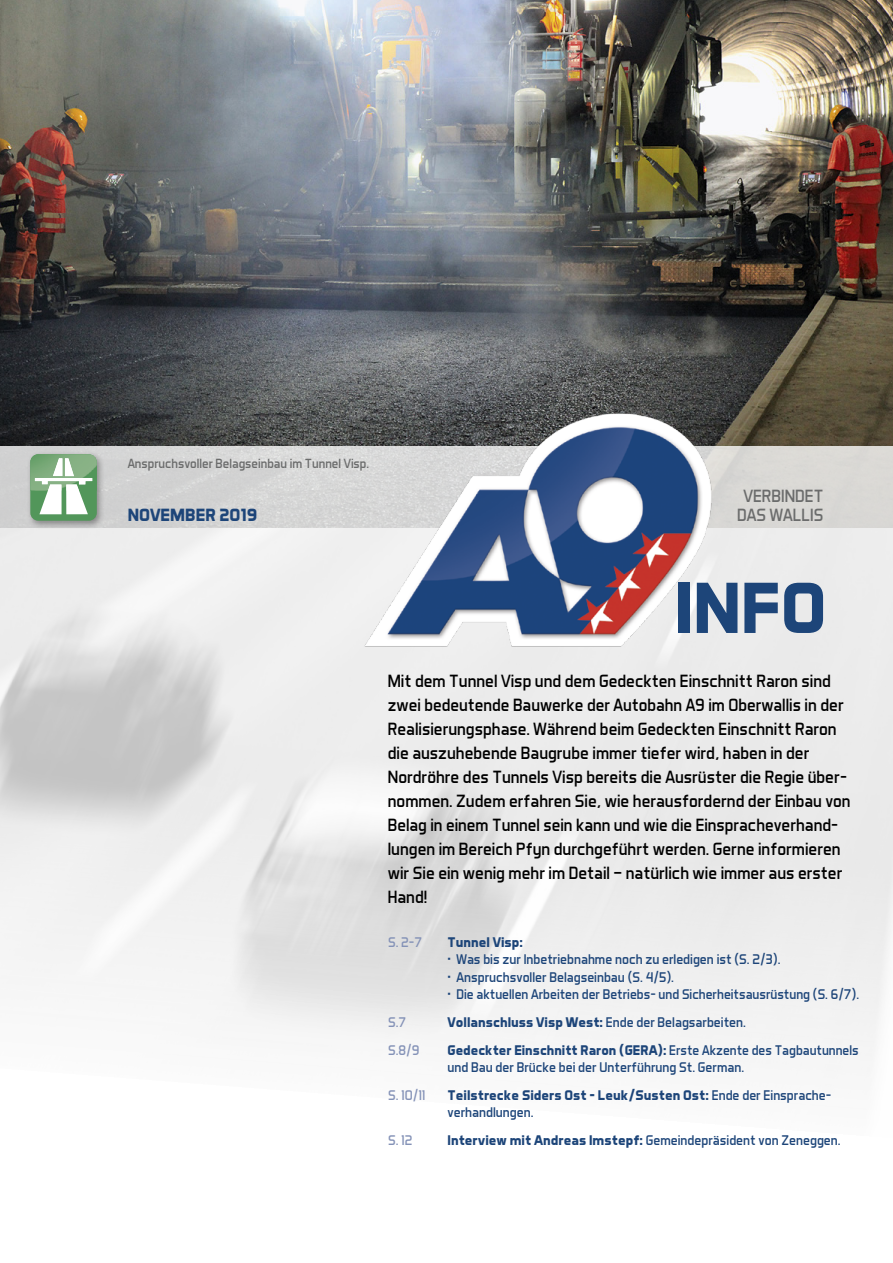
<style>
.page{position:relative;width:893px;height:1263px;background:#fff}
.page>*{position:absolute;margin:0;border:0;box-sizing:border-box;transform-origin:0 0}
.t1{font:700 73.5px "Aero Matics";color:#1d4579}
.t2{font:18px/24px "Aero Matics";color:#000}
.t3{font:18px/19.5px "Aero Matics";color:#6b6c6c;text-align:center}
.t4{font:700 18px "Aero Matics";color:#1d4579}
.t5{font:14.25px/17.2px "Aero Matics";color:#1d4579}
.t6{font:700 14.25px/17.2px "Aero Matics";color:#1d4579}
.t7{font:14.25px "Aero Matics";color:#8492b7}
.t8{font:13.5px "Aero Matics";color:#6b6c6c}
.s1{font-weight:400}
.s2{font-weight:700}
</style>
<div class="page">
<svg style="left:0;top:723px;width:893px;height:413px"></svg>
<img style="left:0;top:0;width:893px;height:446px">
<div style="left:0;top:446px;width:893px;height:81px;background:#d7d7d4"></div>
<img style="left:353px;top:406px;width:369px;height:247px">
<div style="left:27px;top:451px;width:78px;height:78px;background:#000;opacity:.35"></div>
<div style="left:30px;top:454px;width:67px;height:67px;background:#52965a;border-radius:8px"></div>
<img style="left:30px;top:454px;width:5px;height:37px">
<svg style="left:35px;top:454px;width:62px;height:60px"></svg>
<p class="t8" style="left:128px;top:455px;width:243px">Anspruchsvoller Belagseinbau im Tunnel Visp.</p>
<p class="t4" style="left:128px;top:504px;width:131px">NOVEMBER 2O19</p>
<p class="t3" style="left:737px;top:485px;width:88px">VERBINDET<br>DAS WALLIS</p>
<h1 class="t1" style="left:675px;top:564px;width:153px">INFO</h1>
<p class="t2" style="left:388px;top:669px;width:464px">Mit dem Tunnel Visp und dem Gedeckten Einschnitt Raron sind zwei bedeutende Bauwerke der Autobahn A9 im Oberwallis in der Realisierungsphase. Während beim Gedeckten Einschnitt Raron die auszuhebende Baugrube immer tiefer wird, haben in der Nordröhre des Tunnels Visp bereits die Ausrüster die Regie über&shy;nommen. Zudem erfahren Sie, wie herausfordernd der Einbau von Belag in einem Tunnel sein kann und wie die Einspracheverhand&shy;lungen im Bereich Pfyn durchgeführt werden. Gerne informieren wir Sie ein wenig mehr im Detail — natürlich wie immer aus erster Hand!</p>
<p class="t7" style="left:388px;top:934px;width:36px">S. 2-7</p>
<p class="t6" style="left:448px;top:933px;width:77px">Tunnel Visp:</p>
<p class="t5" style="left:448px;top:950px;width:334px">• Was bis zur Inbetriebnahme noch zu erledigen ist (S. 2/3).</p>
<p class="t5" style="left:448px;top:968px;width:228px">• Anspruchsvoller Belagseinbau (S. 4/5).</p>
<p class="t5" style="left:448px;top:985px;width:413px">• Die aktuellen Arbeiten der Betriebs- und Sicherheitsausrüstung (S. 6/7).</p>
<p class="t7" style="left:388px;top:1013px;width:20px">S.7</p>
<p class="t6" style="left:448px;top:1013px;width:300px">Vollanschluss Visp West: <span class="s1">Ende der Belagsarbeiten.</span></p>
<p class="t7" style="left:388px;top:1041px;width:33px">S.8/9</p>
<p class="t5" style="left:448px;top:1041px;width:413px"><span class="s2">Gedeckter Einschnitt Raron (GERA):</span> Erste Akzente des Tagbautunnels und Bau der Brücke bei der Unterführung St. German.</p>
<p class="t7" style="left:388px;top:1086px;width:39px">S. 1O/11</p>
<p class="t6" style="left:448px;top:1086px;width:385px">Teilstrecke Siders Ost - Leuk/Susten Ost: <span class="s1">Ende der Einsprache&shy;verhandlungen.</span></p>
<p class="t7" style="left:388px;top:1131px;width:26px">S. 12</p>
<p class="t5" style="left:448px;top:1131px;width:395px"><span class="s2">Interview mit Andreas Imstepf:</span> Gemeindepräsident von Zeneggen.</p>
</div>
